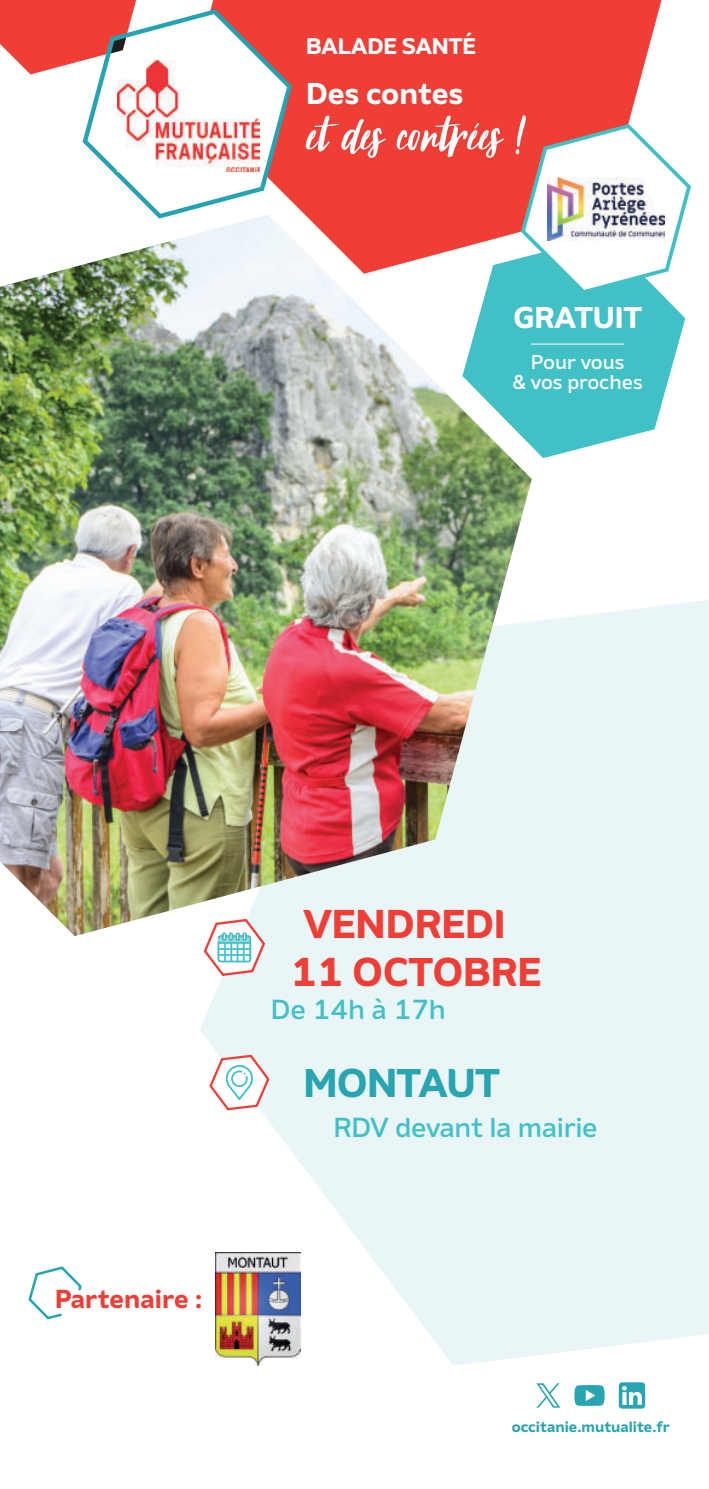
<style>
.page{position:relative;width:709px;height:1489px;background:#fff}
.page>*{position:absolute;margin:0;border:0;box-sizing:border-box;transform-origin:0 0}
.t1{font:60px "October Storm";letter-spacing:.02em;color:#fff}
.t2{font:700 40px/48px "Amino";color:#ee3e35;text-align:center}
.t3{font:700 40px "Amino";letter-spacing:-.01em;color:#28a5b0}
.t4{font:700 30px "Amino";color:#fff}
.t5{font:500 27.5px "Amino";letter-spacing:-.01em;color:#41c1c6}
.t6{font:700 26px "Amino";color:#ee3e35}
.t7{font:700 22.5px "Amino";color:#fff}
.t8{font:500 20px/20px "Amino";color:#fff;text-align:center}
.t9{font:700 15px "Amino";color:#28a5b0}
</style>
<div class="page">
<svg style="left:200px;top:600px;width:509px;height:765px;fill:#e9f5f6"></svg>
<div style="left:210px;top:0;width:451px;height:215px;background:#ee3e35"></div>
<svg style="left:0;top:0;width:136px;height:74px"></svg>
<svg style="left:83px;top:9px;width:209px;height:206px"></svg>
<img style="left:117px;top:61px;width:142px;height:110px">
<img style="left:0;top:215px;width:532px;height:721px">
<svg style="left:462px;top:236px;width:223px;height:222px;fill:#41c1c6"></svg>
<svg style="left:519px;top:122px;width:172px;height:174px"></svg>
<img style="left:215px;top:1252px;width:85px;height:113px">
<svg style="left:28px;top:1266px;width:54px;height:54px"></svg>
<svg style="left:207px;top:1053px;width:64px;height:58px"></svg>
<svg style="left:202px;top:917px;width:64px;height:60px"></svg>
<svg style="left:536px;top:1383px;width:24px;height:24px"></svg>
<svg style="left:574px;top:1385px;width:30px;height:20px"></svg>
<svg style="left:618px;top:1382px;width:27px;height:26px"></svg>
<hr style="left:531px;top:343px;width:93px;height:1px;background:#fff">
<p class="t7" style="left:306px;top:32px;width:171px">BALADE SANTÉ</p>
<p class="t4" style="left:306px;top:75px;width:159px">Des contes</p>
<h1 class="t1" style="left:306px;top:93px;width:222px">et des contrées !</h1>
<p class="t4" style="left:513px;top:299px;width:130px">GRATUIT</p>
<p class="t8" style="left:512px;top:354px;width:132px">Pour vous<br>&amp; vos proches</p>
<p class="t6" style="left:55px;top:1282px;width:149px">Partenaire :</p>
<h2 class="t2" style="left:291px;top:898px;width:252px">VENDREDI<br>11 OCTOBRE</h2>
<p class="t5" style="left:271px;top:997px;width:177px">De 14h à 17h</p>
<h2 class="t3" style="left:303px;top:1058px;width:198px">MONTAUT</h2>
<p class="t5" style="left:333px;top:1115px;width:266px">RDV devant la mairie</p>
<p class="t9" style="left:511px;top:1417px;width:160px">occitanie.mutualite.fr</p>
</div>
